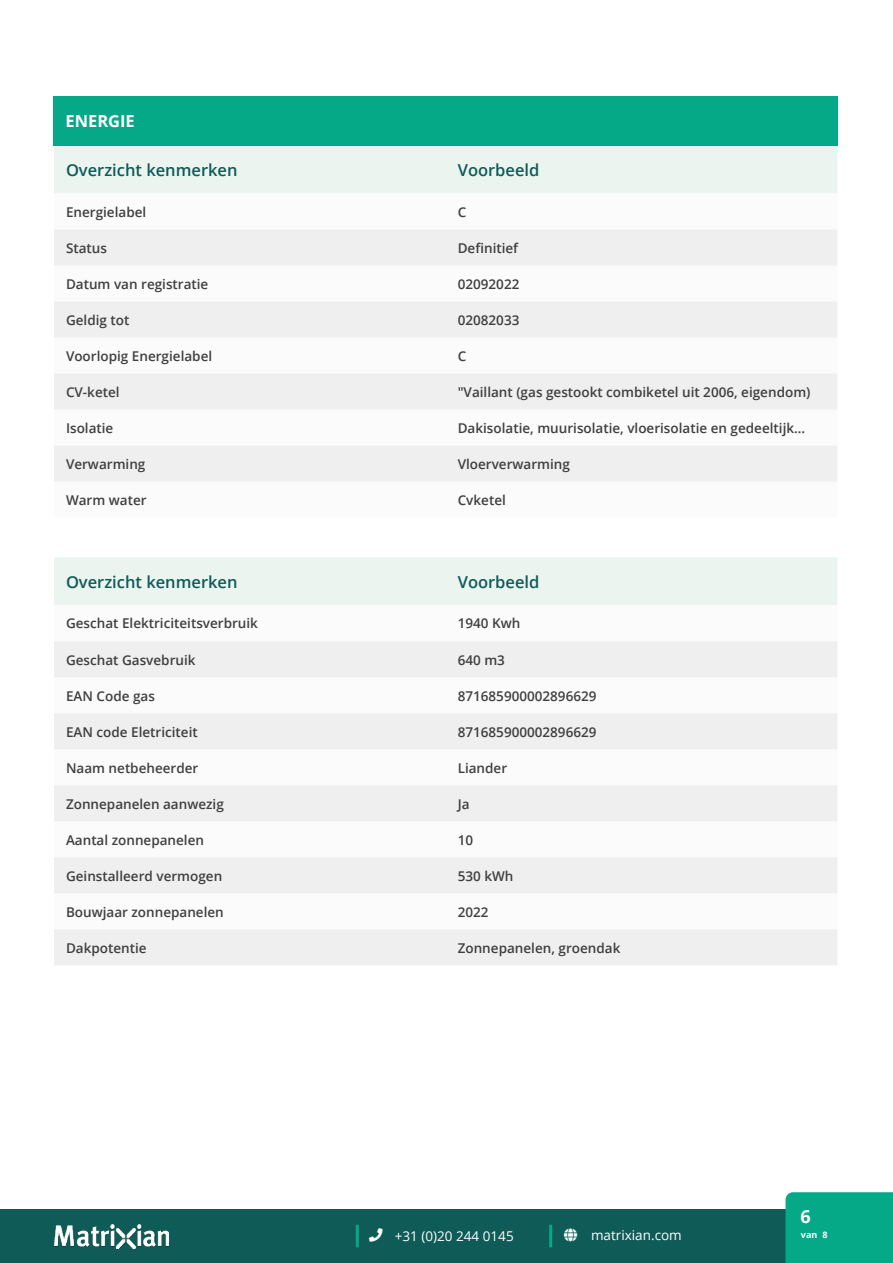
<style>
.page{position:relative;width:893px;height:1263px;background:#fff}
.page>*{position:absolute;margin:0;border:0;box-sizing:border-box;transform-origin:0 0}
.t1{font:700 18px "Open Sans";color:#fff}
.t2{font:600 16.5px "Open Sans";color:#0e5b57}
.t3{font:700 16.5px "Open Sans";color:#fff}
.t4{font:600 13.5px "Open Sans";color:#3f3f3f}
.t5{font:13.5px "Open Sans";color:#fff}
.t6{font:700 9px "Open Sans";color:#fff}
</style>
<div class="page">
<div style="left:0;top:1209px;width:823px;height:54px;background:#0e5b57"></div>
<div style="left:785px;top:1192px;width:108px;height:71px;background:#05a887"></div>
<hr style="left:356px;top:1225px;width:3px;height:22px;background:#05a887">
<hr style="left:549px;top:1225px;width:3px;height:22px;background:#05a887">
<img style="left:54px;top:1224px;width:115px;height:24px">
<div style="left:54px;top:146px;width:783px;height:47px;background:#ebf4ef"></div>
<svg style="left:54px;top:230px;width:783px;height:252px;fill:#efefef"></svg>
<div style="left:54px;top:96px;width:784px;height:50px;background:#05a887"></div>
<div style="left:54px;top:557px;width:783px;height:48px;background:#ebf4ef"></div>
<svg style="left:54px;top:641px;width:783px;height:324px;fill:#efefef"></svg>
<p class="t3" style="left:65px;top:115px;width:71px">ENERGIE</p>
<p class="t2" style="left:66px;top:163px;width:173px">Overzicht kenmerken</p>
<p class="t2" style="left:458px;top:163px;width:83px">Voorbeeld</p>
<p class="t4" style="left:66px;top:206px;width:82px">Energielabel</p>
<p class="t4" style="left:458px;top:206px;width:10px">C</p>
<p class="t4" style="left:66px;top:242px;width:43px">Status</p>
<p class="t4" style="left:458px;top:239px;width:62px">Definitief</p>
<p class="t4" style="left:66px;top:278px;width:144px">Datum van registratie</p>
<p class="t4" style="left:458px;top:278px;width:63px">02092022</p>
<p class="t4" style="left:66px;top:314px;width:65px">Geldig tot</p>
<p class="t4" style="left:458px;top:314px;width:63px">02082033</p>
<p class="t4" style="left:66px;top:350px;width:148px">Voorlopig Energielabel</p>
<p class="t4" style="left:458px;top:350px;width:10px">C</p>
<p class="t4" style="left:66px;top:386px;width:55px">CV-ketel</p>
<p class="t4" style="left:458px;top:386px;width:354px">"Vaillant (gas gestookt combiketel uit 2006, eigendom)</p>
<p class="t4" style="left:66px;top:422px;width:49px">Isolatie</p>
<p class="t4" style="left:458px;top:422px;width:349px">Dakisolatie, muurisolatie, vloerisolatie en gedeeltijk...</p>
<p class="t4" style="left:66px;top:458px;width:81px">Verwarming</p>
<p class="t4" style="left:458px;top:458px;width:114px">Vloerverwarming</p>
<p class="t4" style="left:66px;top:494px;width:82px">Warm water</p>
<p class="t4" style="left:458px;top:494px;width:50px">Cvketel</p>
<p class="t2" style="left:66px;top:575px;width:173px">Overzicht kenmerken</p>
<p class="t2" style="left:458px;top:575px;width:83px">Voorbeeld</p>
<p class="t4" style="left:66px;top:618px;width:194px">Geschat Elektriciteitsverbruik</p>
<p class="t4" style="left:458px;top:618px;width:64px">1940 Kwh</p>
<p class="t4" style="left:66px;top:654px;width:131px">Geschat Gasvebruik</p>
<p class="t4" style="left:458px;top:654px;width:49px">640 m3</p>
<p class="t4" style="left:66px;top:690px;width:90px">EAN Code gas</p>
<p class="t4" style="left:458px;top:690px;width:140px">871685900002896629</p>
<p class="t4" style="left:66px;top:726px;width:133px">EAN code Eletriciteit</p>
<p class="t4" style="left:458px;top:726px;width:140px">871685900002896629</p>
<p class="t4" style="left:66px;top:762px;width:134px">Naam netbeheerder</p>
<p class="t4" style="left:458px;top:762px;width:51px">Liander</p>
<p class="t4" style="left:66px;top:798px;width:159px">Zonnepanelen aanwezig</p>
<p class="t4" style="left:458px;top:798px;width:13px">Ja</p>
<p class="t4" style="left:66px;top:834px;width:140px">Aantal zonnepanelen</p>
<p class="t4" style="left:458px;top:834px;width:17px">10</p>
<p class="t4" style="left:66px;top:870px;width:158px">Geinstalleerd vermogen</p>
<p class="t4" style="left:458px;top:870px;width:57px">530 kWh</p>
<p class="t4" style="left:66px;top:906px;width:159px">Bouwjaar zonnepanelen</p>
<p class="t4" style="left:458px;top:906px;width:32px">2022</p>
<p class="t4" style="left:66px;top:942px;width:82px">Dakpotentie</p>
<p class="t4" style="left:458px;top:942px;width:164px">Zonnepanelen, groendak</p>
<h1 class="t1" style="left:800px;top:1209px;width:12px">6</h1>
<p class="t6" style="left:801px;top:1231px;width:18px">van</p>
<p class="t5" style="left:395px;top:1230px;width:120px">+31 (0)20 244 0145</p>
<p class="t5" style="left:591px;top:1229px;width:92px">matrixian.com</p>
<p class="t6" style="left:823px;top:1231px;width:7px">8</p>
</div>
